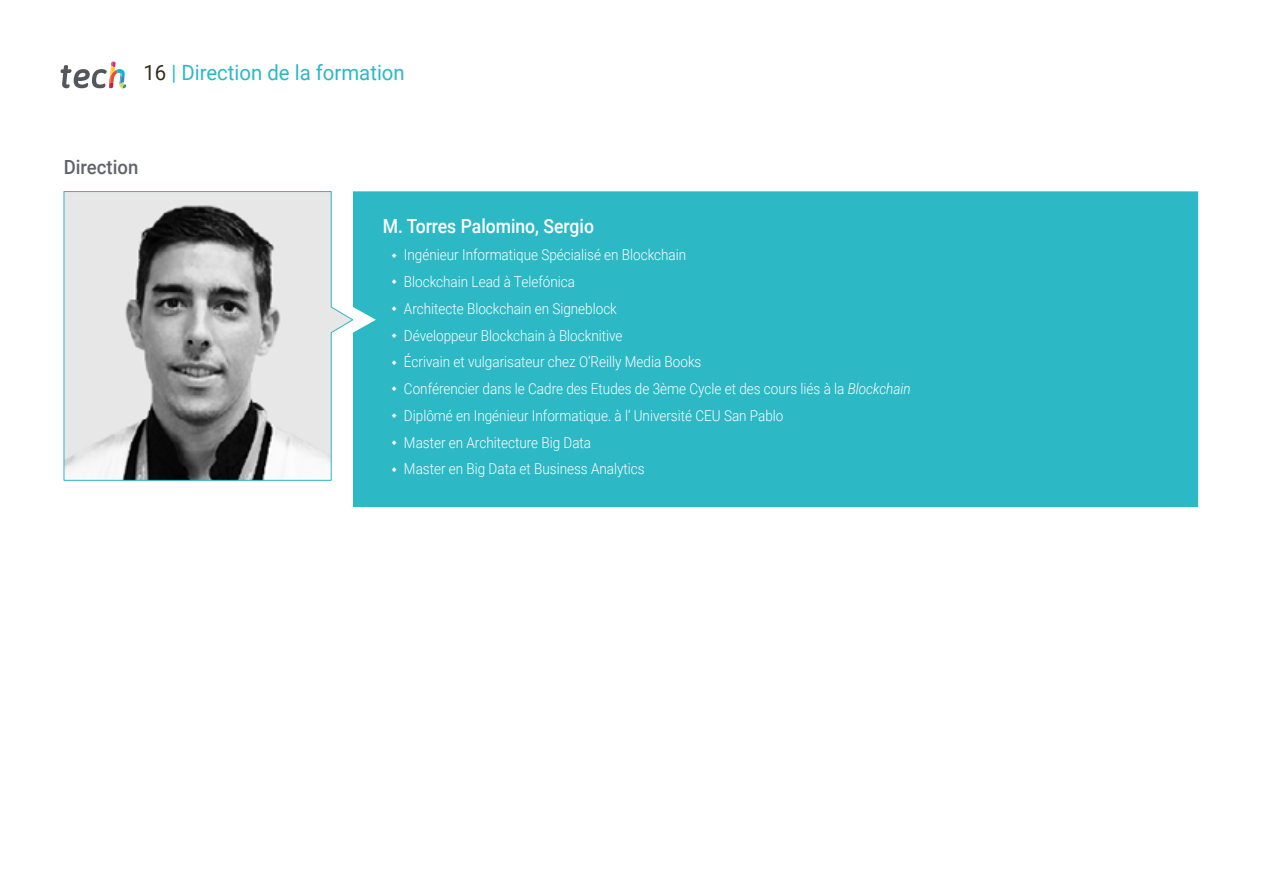
<style>
.page{position:relative;width:1263px;height:893px;background:#fff}
.page>*{position:absolute;margin:0;border:0;box-sizing:border-box;transform-origin:0 0}
.t1{font:21px "Roboto";color:#2db8c5}
.t2{font:500 19.5px "Roboto";color:#fff;scale:.9 1}
.t3{font:500 19.5px "Roboto";color:#61646a;scale:.95 1}
.t4{font:300 15px/26.7px "Roboto";color:#fff;scale:.9 1}
.s1{color:#312e20}
.s2{font-style:italic}
</style>
<div class="page">
<svg style="left:61px;top:62px;width:65px;height:27px"></svg>
<div style="left:353px;top:191px;width:845px;height:316px;background:#2db8c5"></div>
<svg style="left:64px;top:191px;width:289px;height:290px;background:#b6b8b8"></svg>
<svg style="left:392px;top:253px;width:5px;height:5px"></svg>
<svg style="left:392px;top:279px;width:5px;height:5px"></svg>
<svg style="left:392px;top:306px;width:5px;height:5px"></svg>
<svg style="left:392px;top:333px;width:5px;height:5px"></svg>
<svg style="left:392px;top:360px;width:5px;height:5px"></svg>
<svg style="left:392px;top:386px;width:5px;height:5px"></svg>
<svg style="left:392px;top:413px;width:5px;height:5px"></svg>
<svg style="left:392px;top:440px;width:5px;height:5px"></svg>
<svg style="left:392px;top:467px;width:5px;height:5px"></svg>
<h1 class="t1" style="left:144px;top:57px;width:263px"><span class="s1">16</span> | Direction de la formation</h1>
<h2 class="t3" style="left:64px;top:154px;width:80px">Direction</h2>
<h2 class="t2" style="left:383px;top:212px;width:236px">M. Torres Palomino, Sergio</h2>
<p class="t4" style="left:404px;top:241px;width:565px">Ingénieur Informatique Spécialisé en Blockchain<br>Blockchain Lead à Telefónica<br>Architecte Blockchain en Signeblock<br>Développeur Blockchain à Blocknitive<br>Écrivain et vulgarisateur chez O’Reilly Media Books<br>Conférencier dans le Cadre des Etudes de 3ème Cycle et des cours liés à la <span class="s2">Blockchain </span>Diplômé en Ingénieur Informatique. à l’ Université CEU San Pablo<br>Master en Architecture Big Data<br>Master en Big Data et Business Analytics</p>
</div>
